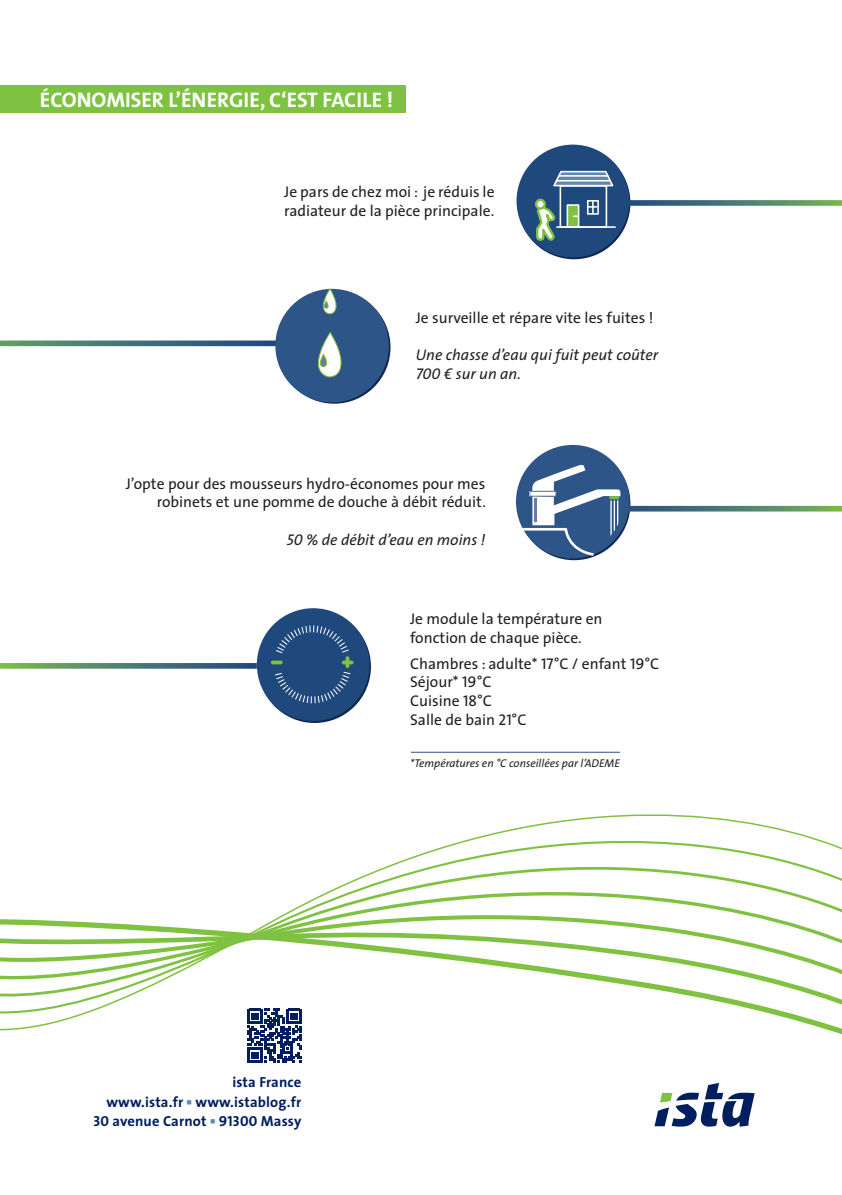
<style>
.page{position:relative;width:842px;height:1195px;background:#fff}
.page>*{position:absolute;margin:0;border:0;box-sizing:border-box;transform-origin:0 0}
.t1{font:700 21.2px "Ista The Sans";color:#fff}
.t2{font:15.6px/18.6px "Ista The Sans";color:#231f20}
.t3{font:italic 15.6px/18.6px "Ista The Sans";color:#231f20}
.t4{font:700 14.6px/19.4px "Ista The Sans";letter-spacing:.01em;color:#011e5f;text-align:right}
.t5{font:italic 11.4px "Ista The Sans";color:#231f20}
.s1{color:#6386ae}
</style>
<div class="page">
<svg style="left:629px;top:200px;width:213px;height:6px"></svg>
<div style="left:517px;top:145px;width:112px;height:112px;background:#1f497d;border-radius:50%"></div>
<svg style="left:516px;top:144px;width:99px;height:98px"></svg>
<hr style="left:557px;top:226px;width:58px;height:2px;background:#fff">
<div style="left:587px;top:200px;width:12px;height:15px;border:2px solid #fff"></div>
<svg style="left:0;top:663px;width:257px;height:5px"></svg>
<hr style="left:411px;top:751px;width:209px;height:1px;background:#2e5588">
<div style="left:257px;top:608px;width:113px;height:112px;background:#1f497d;border-radius:50%"></div>
<svg style="left:273px;top:624px;width:79px;height:80px"></svg>
<svg style="left:0;top:340px;width:275px;height:6px;background:#527d81"></svg>
<div style="left:275px;top:289px;width:114px;height:113px;background:#2e5588;border-radius:50%"></div>
<svg style="left:318px;top:332px;width:24px;height:46px"></svg>
<svg style="left:316px;top:288px;width:25px;height:27px"></svg>
<svg style="left:628px;top:506px;width:214px;height:5px"></svg>
<div style="left:516px;top:445px;width:113px;height:113px;background:#2e5588;border-radius:50%"></div>
<svg style="left:518px;top:464px;width:102px;height:93px"></svg>
<hr style="left:617px;top:500px;width:1px;height:52px;background:#fff">
<hr style="left:614px;top:500px;width:1px;height:52px;background:#fff">
<hr style="left:610px;top:500px;width:2px;height:52px;background:#fff">
<div style="left:0;top:85px;width:406px;height:27px;background:#7fc241"></div>
<svg style="left:654px;top:1083px;width:101px;height:43px"></svg>
<svg style="left:0;top:814px;width:842px;height:241px"></svg>
<h1 class="t1" style="left:40px;top:82px;width:355px">ÉCONOMISER L’ÉNERGIE, C‘EST FACILE !</h1>
<p class="t2" style="left:284px;top:182px;width:212px">Je pars de chez moi : je réduis le radiateur de la pièce principale.</p>
<p class="t2" style="left:416px;top:308px;width:239px">Je surveille et répare vite les fuites !</p>
<p class="t3" style="left:416px;top:345px;width:244px">Une chasse d’eau qui fuit peut coûter<br>700 € sur un an.</p>
<p class="t2" style="left:126px;top:473px;width:362px;text-align:right">J’opte pour des mousseurs hydro-économes pour mes robinets et une pomme de douche à débit réduit.</p>
<p class="t3" style="left:287px;top:529px;width:200px">50 % de débit d’eau en moins !</p>
<p class="t2" style="left:410px;top:609px;width:194px">Je module la température en fonction de chaque pièce.</p>
<p class="t2" style="left:410px;top:653px;width:251px">Chambres : adulte* 17°C / enfant 19°C<br>Séjour* 19°C<br>Cuisine 18°C<br>Salle de bain 21°C</p>
<p class="t5" style="left:410px;top:754px;width:211px">*Températures en °C conseillées par l’ADEME</p>
<p class="t4" style="left:93px;top:1071px;width:209px">ista France<br>www.ista.fr <span class="s1">■</span> www.istablog.fr<br>30 avenue Carnot <span class="s1">■</span> 91300 Massy</p>
</div>
